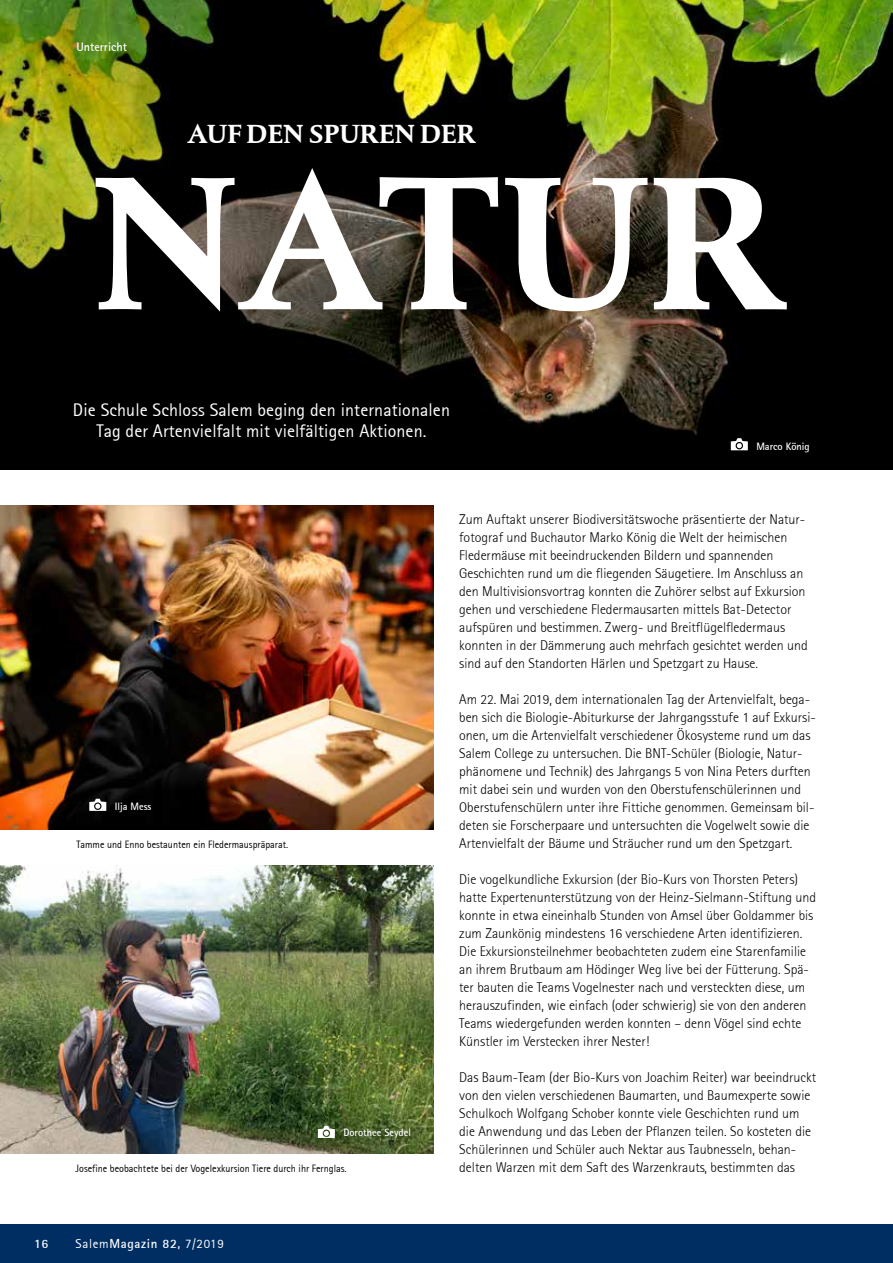
<style>
.page{position:relative;width:893px;height:1263px;background:#fff}
.page>*{position:absolute;margin:0;border:0;box-sizing:border-box;transform-origin:0 0}
.t1{font:700 195px "DTL Albertina ST";color:#fff}
.t2{font:700 27px "DTL Albertina ST";color:#fff}
.t3{font:18px/21px "Rotis Sans Serif";letter-spacing:.005em;color:#fff;text-align:center}
.t4{font:300 13.95px/18px "Rotis Sans Serif";color:#000}
.t5{font:12.9px "Rotis Sans Serif";letter-spacing:.05em;color:#fff}
.t6{font:700 12.75px "Rotis Sans Serif";color:#fff}
.t7{font:700 12.15px "Rotis Sans Serif";color:#fff}
.t8{font:10.5px "Rotis Sans Serif";color:#000;scale:.96 1}
.t9{font:700 10.5px "Rotis Sans Serif";color:#fff}
.s1{font-weight:700}
</style>
<div class="page">
<div style="left:0;top:1225px;width:893px;height:38px;background:#002e63"></div>
<img style="left:0;top:0;width:893px;height:470px">
<img style="left:0;top:506px;width:434px;height:324px">
<img style="left:0;top:866px;width:434px;height:288px">
<svg style="left:731px;top:438px;width:17px;height:12px"></svg>
<svg style="left:89px;top:799px;width:17px;height:12px"></svg>
<svg style="left:318px;top:1126px;width:17px;height:12px"></svg>
<p class="t7" style="left:77px;top:39px;width:52px">Unterricht</p>
<h2 class="t2" style="left:187px;top:117px;width:290px">AUF DEN SPUREN DER</h2>
<h1 class="t1" style="left:94px;top:118px;width:695px">NATUR</h1>
<p class="t3" style="left:73px;top:399px;width:379px">Die Schule Schloss Salem beging den internationalen<br>Tag der Artenvielfalt mit vielfältigen Aktionen.</p>
<p class="t9" style="left:756px;top:440px;width:55px">Marco König</p>
<p class="t9" style="left:115px;top:799px;width:38px">Ilja Mess</p>
<p class="t8" style="left:77px;top:838px;width:222px">Tamme und Enno bestaunten ein Fledermauspräparat.</p>
<p class="t9" style="left:343px;top:1126px;width:69px">Dorothee Seydel</p>
<p class="t8" style="left:76px;top:1162px;width:284px">Josefine beobachtete bei der Vogelexkursion Tiere durch ihr Fernglas.</p>
<p class="t4" style="left:459px;top:510px;width:350px">Zum Auftakt unserer Biodiversitätswoche präsentierte der Natur&shy;fotograf und Buchautor Marko König die Welt der heimischen Fledermäuse mit beeindruckenden Bildern und spannenden Geschichten rund um die fliegenden Säugetiere. Im Anschluss an den Multivisionsvortrag konnten die Zuhörer selbst auf Exkursion gehen und verschiedene Fledermausarten mittels Bat-Detector aufspüren und bestimmen. Zwerg- und Breitflügelfledermaus konnten in der Dämmerung auch mehrfach gesichtet werden und sind auf den Standorten Härlen und Spetzgart zu Hause.</p>
<p class="t4" style="left:459px;top:690px;width:358px">Am 22. Mai 2019, dem internationalen Tag der Artenvielfalt, bega&shy;ben sich die Biologie-Abiturkurse der Jahrgangsstufe 1 auf Exkursi&shy;onen, um die Artenvielfalt verschiedener Ökosysteme rund um das Salem College zu untersuchen. Die BNT-Schüler (Biologie, Natur&shy;phänomene und Technik) des Jahrgangs 5 von Nina Peters durften mit dabei sein und wurden von den Oberstufenschülerinnen und Oberstufenschülern unter ihre Fittiche genommen. Gemeinsam bil&shy;deten sie Forscherpaare und untersuchten die Vogelwelt sowie die Artenvielfalt der Bäume und Sträucher rund um den Spetzgart.</p>
<p class="t4" style="left:459px;top:870px;width:359px">Die vogelkundliche Exkursion (der Bio-Kurs von Thorsten Peters) hatte Expertenunterstützung von der Heinz-Sielmann-Stiftung und konnte in etwa eineinhalb Stunden von Amsel über Goldammer bis zum Zaunkönig mindestens 16 verschiedene Arten identifizieren.<br>Die Exkursionsteilnehmer beobachteten zudem eine Starenfamilie an ihrem Brutbaum am Hödinger Weg live bei der Fütterung. Spä&shy;ter bauten die Teams Vogelnester nach und versteckten diese, um herauszufinden, wie einfach (oder schwierig) sie von den anderen Teams wiedergefunden werden konnten – denn Vögel sind echte Künstler im Verstecken ihrer Nester!</p>
<p class="t4" style="left:459px;top:1068px;width:358px">Das Baum-Team (der Bio-Kurs von Joachim Reiter) war beeindruckt von den vielen verschiedenen Baumarten, und Baumexperte sowie Schulkoch Wolfgang Schober konnte viele Geschichten rund um die Anwendung und das Leben der Pflanzen teilen. So kosteten die Schülerinnen und Schüler auch Nektar aus Taubnesseln, behan&shy;delten Warzen mit dem Saft des Warzenkrauts, bestimmten das</p>
<p class="t6" style="left:34px;top:1236px;width:16px">16</p>
<p class="t5" style="left:76px;top:1236px;width:150px">Salem<span class="s1">Magazin 82,</span> 7/2019</p>
</div>
